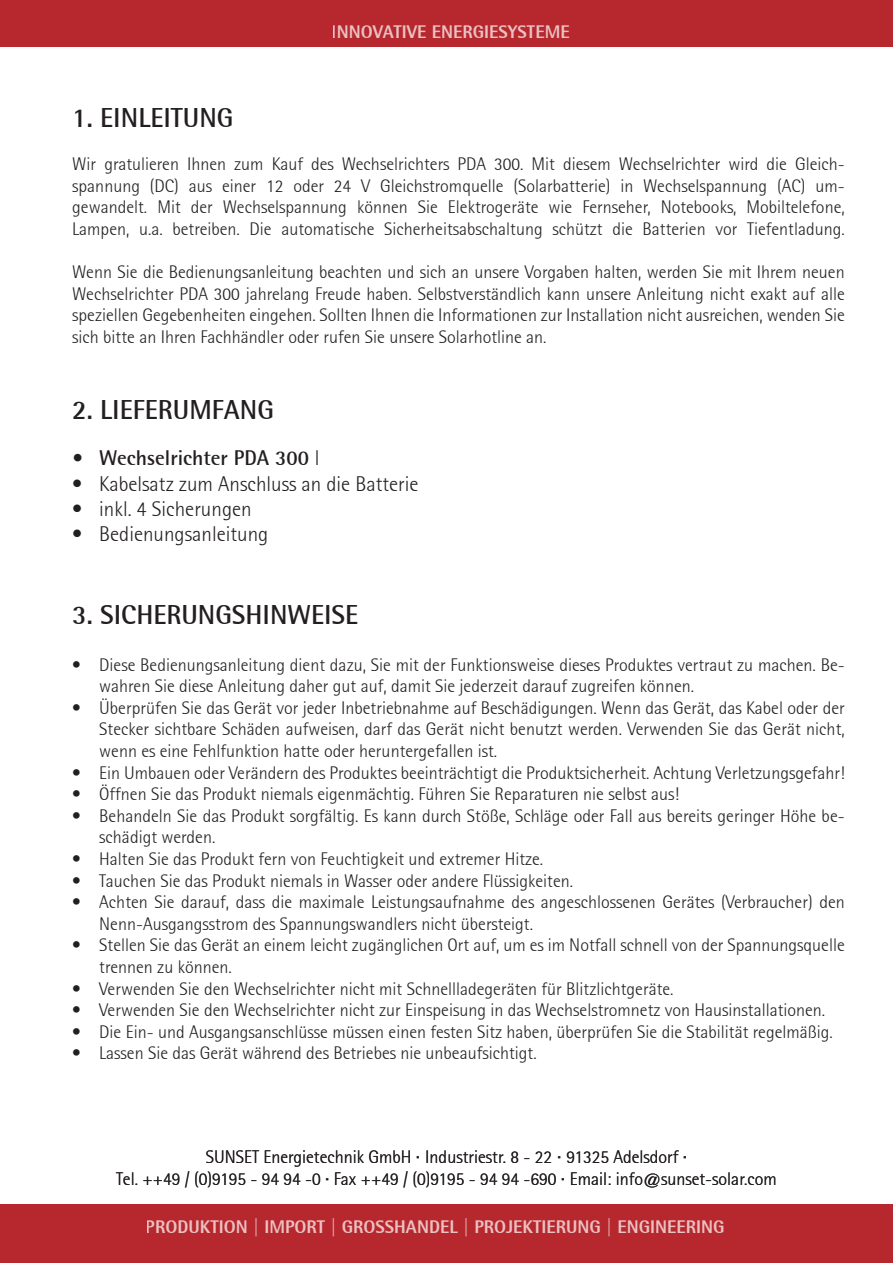
<style>
.page{position:relative;width:893px;height:1263px;background:#fff}
.page>*{position:absolute;margin:0;border:0;box-sizing:border-box;transform-origin:0 0}
.t1{font:700 27px "Rotis Semi Sans";color:#231f20}
.t2{font:300 21px "Rotis Semisans";color:#231f20}
.t3{font:700 21px "Rotis Semi Sans";color:#231f20}
.t4{font:300 18px/21.6px "Rotis Semisans";color:#231f20}
.t5{font:800 18px "Rotis Semi Sans";color:#fff}
.s1{font-family:"Rotis Semisans";font-weight:300}
.s2{font-family:"Rotis Semi Sans";font-weight:700}
</style>
<div class="page">
<div style="left:0;top:0;width:893px;height:47px;background:#b7282e"></div>
<div style="left:0;top:1205px;width:893px;height:58px;background:#b7282e"></div>
<p class="t5" style="left:332px;top:21px;width:239px">INNOVATIVE ENERGIESYSTEME</p>
<p class="t1" style="left:72px;top:101px;width:163px">1. EINLEITUNG</p>
<p class="t4" style="left:72px;top:153px;width:774px;text-align:justify">Wir gratulieren Ihnen zum Kauf des Wechselrichters PDA 300. Mit diesem Wechselrichter wird die Gleich&shy;spannung (DC) aus einer 12 oder 24 V Gleichstromquelle (Solarbatterie) in Wechselspannung (AC) um&shy;gewandelt. Mit der Wechselspannung können Sie Elektrogeräte wie Fernseher, Notebooks, Mobiltelefone, Lampen, u.a. betreiben. Die automatische Sicherheitsabschaltung schützt die Batterien vor Tiefentladung.</p>
<p class="t4" style="left:72px;top:261px;width:774px;text-align:justify">Wenn Sie die Bedienungsanleitung beachten und sich an unsere Vorgaben halten, werden Sie mit Ihrem neuen Wechselrichter PDA 300 jahrelang Freude haben. Selbstverständlich kann unsere Anleitung nicht exakt auf alle speziellen Gegebenheiten eingehen. Sollten Ihnen die Informationen zur Installation nicht ausreichen, wenden Sie sich bitte an Ihren Fachhändler oder rufen Sie unsere Solarhotline an.</p>
<p class="t1" style="left:72px;top:393px;width:203px">2. LIEFERUMFANG</p>
<p class="t3" style="left:72px;top:445px;width:249px">• Wechselrichter PDA 300 <span class="s1">l</span></p>
<p class="t2" style="left:72px;top:471px;width:348px">• Kabelsatz zum Anschluss an die Batterie</p>
<p class="t2" style="left:72px;top:497px;width:181px">• inkl. 4 Sicherungen</p>
<p class="t2" style="left:72px;top:522px;width:198px">• Bedienungsanleitung</p>
<p class="t1" style="left:72px;top:598px;width:287px">3. SICHERUNGSHINWEISE</p>
<p class="t4" style="left:99px;top:654px;width:747px;text-indent:-27px">• Diese Bedienungsanleitung dient dazu, Sie mit der Funktionsweise dieses Produktes vertraut zu machen. Be&shy;wahren Sie diese Anleitung daher gut auf, damit Sie jederzeit darauf zugreifen können.</p>
<p class="t4" style="left:99px;top:697px;width:747px;text-align:justify;text-indent:-27px">• Überprüfen Sie das Gerät vor jeder Inbetriebnahme auf Beschädigungen. Wenn das Gerät, das Kabel oder der Stecker sichtbare Schäden aufweisen, darf das Gerät nicht benutzt werden. Verwenden Sie das Gerät nicht, wenn es eine Fehlfunktion hatte oder heruntergefallen ist.</p>
<p class="t4" style="left:72px;top:762px;width:774px">• Ein Umbauen oder Verändern des Produktes beeinträchtigt die Produktsicherheit. Achtung Verletzungsgefahr!</p>
<p class="t4" style="left:72px;top:783px;width:608px">• Öffnen Sie das Produkt niemals eigenmächtig. Führen Sie Reparaturen nie selbst aus!</p>
<p class="t4" style="left:99px;top:805px;width:747px;text-indent:-27px">• Behandeln Sie das Produkt sorgfältig. Es kann durch Stöße, Schläge oder Fall aus bereits geringer Höhe be&shy;schädigt werden.</p>
<p class="t4" style="left:72px;top:848px;width:472px">• Halten Sie das Produkt fern von Feuchtigkeit und extremer Hitze.</p>
<p class="t4" style="left:72px;top:870px;width:502px">• Tauchen Sie das Produkt niemals in Wasser oder andere Flüssigkeiten.</p>
<p class="t4" style="left:99px;top:891px;width:747px;text-indent:-27px">• Achten Sie darauf, dass die maximale Leistungsaufnahme des angeschlossenen Gerätes (Verbraucher) den<br>Nenn-Ausgangsstrom des Spannungswandlers nicht übersteigt.</p>
<p class="t4" style="left:99px;top:934px;width:747px;text-indent:-27px">• Stellen Sie das Gerät an einem leicht zugänglichen Ort auf, um es im Notfall schnell von der Spannungsquelle trennen zu können.</p>
<p class="t4" style="left:72px;top:978px;width:603px">• Verwenden Sie den Wechselrichter nicht mit Schnellladegeräten für Blitzlichtgeräte.</p>
<p class="t4" style="left:72px;top:999px;width:754px">• Verwenden Sie den Wechselrichter nicht zur Einspeisung in das Wechselstromnetz von Hausinstallationen.</p>
<p class="t4" style="left:72px;top:1021px;width:762px">• Die Ein- und Ausgangsanschlüsse müssen einen festen Sitz haben, überprüfen Sie die Stabilität regelmäßig.</p>
<p class="t4" style="left:72px;top:1042px;width:466px">• Lassen Sie das Gerät während des Betriebes nie unbeaufsichtigt.</p>
<p class="t4" style="left:206px;top:1146px;width:483px">SUNSET Energietechnik GmbH <span class="s2">·</span> Industriestr. 8 - 22 <span class="s2">·</span> 91325 Adelsdorf <span class="s2">·</span></p>
<p class="t4" style="left:116px;top:1168px;width:662px">Tel. ++49 / (0)9195 - 94 94 -0 <span class="s2">·</span> Fax ++49 / (0)9195 - 94 94 -690 <span class="s2">·</span> Email: info@sunset-solar.com</p>
<p class="t5" style="left:146px;top:1215px;width:580px">PRODUKTION | IMPORT | GROSSHANDEL | PROJEKTIERUNG | ENGINEERING</p>
</div>
